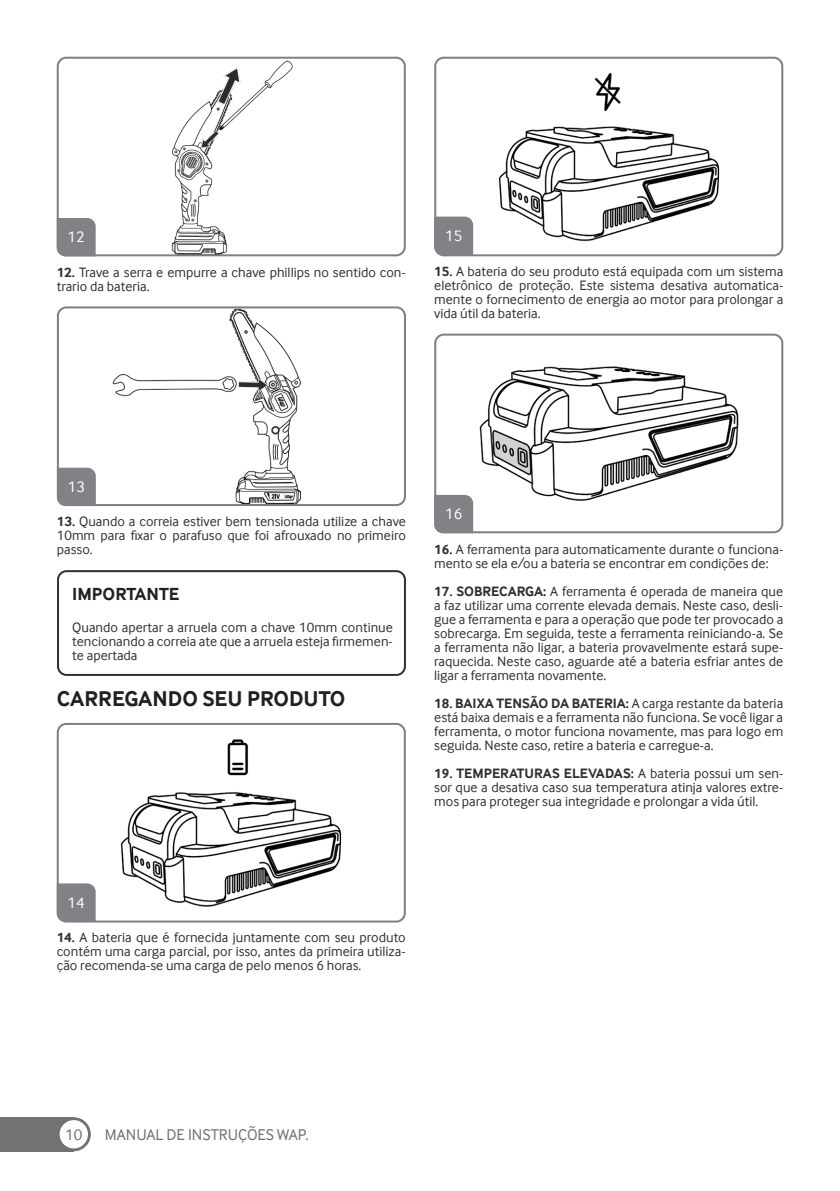
<style>
.page{position:relative;width:840px;height:1191px;background:#fff}
.page>*{position:absolute;margin:0;border:0;box-sizing:border-box;transform-origin:0 0}
.t1{font:700 22px "Inter Face";color:#231f20}
.t2{font:700 18px "Inter Face";color:#231f20}
.t3{font:16px "Inter Face";color:#717271}
.t4{font:15.8px "Inter Face";color:#fff}
.t5{font:14px/14px "Inter Face";color:#312f30;text-align:justify}
.s1{font-weight:700}
</style>
<div class="page">
<div style="left:0;top:1117px;width:74px;height:34px;background:#717271"></div>
<svg style="left:57px;top:1117px;width:34px;height:34px"></svg>
<div style="left:60px;top:1120px;width:28px;height:28px;background:#fff;border-radius:50%"></div>
<img style="left:58px;top:724px;width:346px;height:197px">
<div style="left:57px;top:723px;width:348px;height:199px;border:2px solid #7d8082;border-radius:9px"></div>
<img style="left:437px;top:58px;width:344px;height:197px">
<div style="left:434px;top:57px;width:348px;height:199px;border:2px solid #7d8082;border-radius:9px"></div>
<img style="left:437px;top:335px;width:344px;height:197px">
<div style="left:434px;top:334px;width:348px;height:199px;border:2px solid #7d8082;border-radius:9px"></div>
<svg style="left:57px;top:883px;width:39px;height:38px"></svg>
<div style="left:434px;top:216px;width:39px;height:39px;background:#808285"></div>
<svg style="left:434px;top:495px;width:39px;height:38px"></svg>
<img style="left:60px;top:307px;width:344px;height:198px">
<div style="left:57px;top:306px;width:348px;height:200px;border:2px solid #7d8082;border-radius:9px"></div>
<svg style="left:57px;top:468px;width:39px;height:38px"></svg>
<div style="left:57px;top:570px;width:348px;height:106px;border:2px solid #312f30;border-radius:9px"></div>
<img style="left:58px;top:58px;width:346px;height:197px">
<div style="left:57px;top:57px;width:348px;height:199px;border:2px solid #7d8082;border-radius:9px"></div>
<svg style="left:57px;top:218px;width:39px;height:38px"></svg>
<p class="t4" style="left:68px;top:228px;width:19px">12</p>
<p class="t5" style="left:57px;top:265px;width:350px"><span class="s1">12.</span> Trave a serra e empurre a chave phillips no sentido con&shy;trario da bateria.</p>
<p class="t4" style="left:445px;top:227px;width:19px">15</p>
<p class="t5" style="left:434px;top:264px;width:350px"><span class="s1">15.</span> A bateria do seu produto está equipada com um sistema eletrônico de proteção. Este sistema desativa automatica&shy;mente o fornecimento de energia ao motor para prolongar a vida útil da bateria.</p>
<p class="t4" style="left:68px;top:478px;width:19px">13</p>
<p class="t5" style="left:57px;top:515px;width:350px"><span class="s1">13.</span> Quando a correia estiver bem tensionada utilize a chave 10mm para fixar o parafuso que foi afrouxado no primeiro passo.</p>
<p class="t2" style="left:72px;top:583px;width:109px">IMPORTANTE</p>
<p class="t5" style="left:72px;top:620px;width:322px">Quando apertar a arruela com a chave 10mm continue tencionando a correia ate que a arruela esteja firmemen&shy;te apertada</p>
<h1 class="t1" style="left:57px;top:686px;width:290px">CARREGANDO SEU PRODUTO</h1>
<p class="t4" style="left:445px;top:505px;width:19px">16</p>
<p class="t5" style="left:434px;top:542px;width:350px"><span class="s1">16.</span> A ferramenta para automaticamente durante o funciona&shy;mento se ela e/ou a bateria se encontrar em condições de:</p>
<p class="t5" style="left:434px;top:584px;width:350px"><span class="s1">17. SOBRECARGA:</span> A ferramenta é operada de maneira que a faz utilizar uma corrente elevada demais. Neste caso, desli&shy;gue a ferramenta e para a operação que pode ter provocado a sobrecarga. Em seguida, teste a ferramenta reiniciando-a. Se a ferramenta não ligar, a bateria provavelmente estará supe&shy;raquecida. Neste caso, aguarde até a bateria esfriar antes de ligar a ferramenta novamente.</p>
<p class="t5" style="left:434px;top:696px;width:350px"><span class="s1">18. BAIXA TENSÃO DA BATERIA:</span> A carga restante da bateria está baixa demais e a ferramenta não funciona. Se você ligar a ferramenta, o motor funciona novamente, mas para logo em seguida. Neste caso, retire a bateria e carregue-a.</p>
<p class="t5" style="left:434px;top:766px;width:350px"><span class="s1">19. TEMPERATURAS ELEVADAS:</span> A bateria possui um sen&shy;sor que a desativa caso sua temperatura atinja valores extre&shy;mos para proteger sua integridade e prolongar a vida útil.</p>
<p class="t4" style="left:68px;top:893px;width:19px">14</p>
<p class="t5" style="left:57px;top:930px;width:350px"><span class="s1">14.</span> A bateria que é fornecida juntamente com seu produto contém uma carga parcial, por isso, antes da primeira utiliza&shy;ção recomenda-se uma carga de pelo menos 6 horas.</p>
<p class="t3" style="left:65px;top:1125px;width:19px">10</p>
<p class="t3" style="left:105px;top:1125px;width:205px">MANUAL DE INSTRUÇÕES WAP.</p>
</div>
